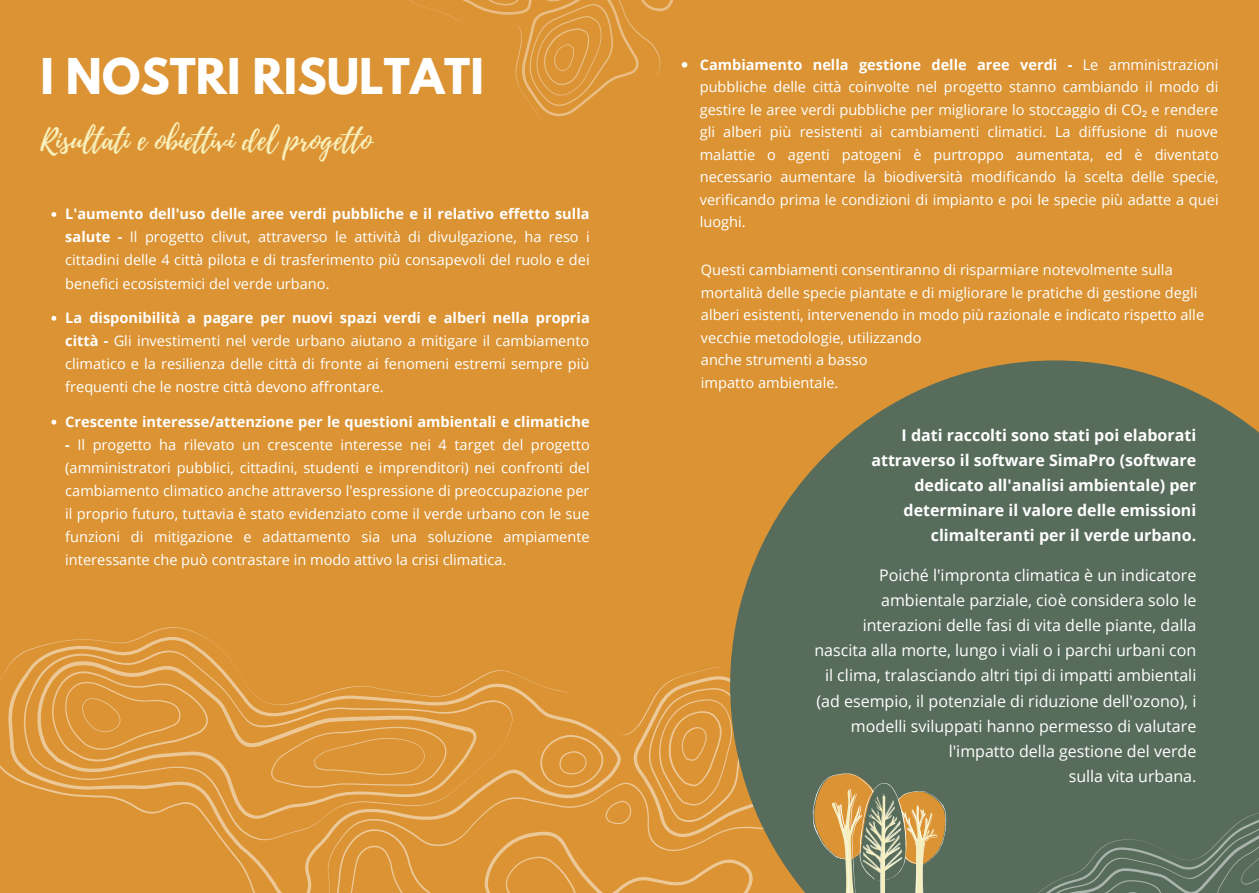
<style>
.page{position:relative;width:1259px;height:893px;background:#fff}
.page>*{position:absolute;margin:0;border:0;box-sizing:border-box;transform-origin:0 0}
.t1{font:700 43.65px "League Spartan";color:#fff}
.t2{font:29.1px "Playlist Script";color:#f9f0bc}
.t3{font:16.05px/25.2px "Open Sans";color:#fff;text-align:right}
.t4{font:700 16.05px/25.2px "Open Sans";color:#fff;text-align:right}
.t5{font:14.55px/22.5px "Open Sans";color:#fff;text-align:justify}
.t6{font:700 14.55px "Open Sans";color:#fff}
.s1{font-weight:700}
.s2{font-family:"Noto Sans"}
</style>
<div class="page">
<div style="left:0;top:0;width:629px;height:893px;background:#db9333"></div>
<svg style="left:0;top:627px;width:629px;height:266px"></svg>
<svg style="left:51px;top:212px;width:5px;height:5px"></svg>
<svg style="left:51px;top:316px;width:5px;height:5px"></svg>
<svg style="left:51px;top:420px;width:5px;height:5px"></svg>
<svg style="left:409px;top:0;width:220px;height:125px"></svg>
<div style="left:629px;top:0;width:630px;height:893px;background:#db9333"></div>
<svg style="left:629px;top:667px;width:101px;height:219px"></svg>
<svg style="left:730px;top:360px;width:529px;height:533px;background:#6b7256"></svg>
<svg style="left:812px;top:773px;width:134px;height:120px"></svg>
<svg style="left:629px;top:0;width:59px;height:84px"></svg>
<div style="left:1019px;top:681px;width:240px;height:212px;background:#586c5c"></div>
<h1 class="t1" style="left:41px;top:42px;width:445px">I NOSTRI RISULTATI</h1>
<h2 class="t2" style="left:41px;top:119px;width:333px">Risultati e obiettivi del progetto</h2>
<p class="t5" style="left:65px;top:202px;width:526px;line-height:23.1px"><span class="s1">L'aumento dell'uso delle aree verdi pubbliche e il relativo effetto sulla salute -</span> Il progetto clivut, attraverso le attività di divulgazione, ha reso i cittadini delle 4 città pilota e di trasferimento più consapevoli del ruolo e dei benefici ecosistemici del verde urbano.</p>
<p class="t5" style="left:65px;top:306px;width:526px;line-height:23.1px"><span class="s1">La disponibilità a pagare per nuovi spazi verdi e alberi nella propria città -</span> Gli investimenti nel verde urbano aiutano a mitigare il cambiamento climatico e la resilienza delle città di fronte ai fenomeni estremi sempre più frequenti che le nostre città devono affrontare.</p>
<p class="t6" style="left:65px;top:411px;width:526px">Crescente interesse/attenzione per le questioni ambientali e climatiche</p>
<p class="t5" style="left:65px;top:433px;width:526px;line-height:23.1px"><span class="s1">-</span> Il progetto ha rilevato un crescente interesse nei 4 target del progetto (amministratori pubblici, cittadini, studenti e imprenditori) nei confronti del cambiamento climatico anche attraverso l'espressione di preoccupazione per il proprio futuro, tuttavia è stato evidenziato come il verde urbano con le sue funzioni di mitigazione e adattamento sia una soluzione ampiamente interessante che può contrastare in modo attivo la crisi climatica.</p>
<p class="t5" style="left:700px;top:53px;width:520px"><span class="s1">Cambiamento nella gestione delle aree verdi -</span> Le amministrazioni pubbliche delle città coinvolte nel progetto stanno cambiando il modo di gestire le aree verdi pubbliche per migliorare lo stoccaggio di CO<span class="s2">₂</span> e rendere gli alberi più resistenti ai cambiamenti climatici. La diffusione di nuove malattie o agenti patogeni è purtroppo aumentata, ed è diventato necessario aumentare la biodiversità modificando la scelta delle specie, verificando prima le condizioni di impianto e poi le specie più adatte a quei luoghi.</p>
<p class="t5" style="left:701px;top:258px;width:505px;text-align:left">Questi cambiamenti consentiranno di risparmiare notevolmente sulla mortalità delle specie piantate e di migliorare le pratiche di gestione degli alberi esistenti, intervenendo in modo più razionale e indicato rispetto alle vecchie metodologie, utilizzando<br>anche strumenti a basso<br>impatto ambientale.</p>
<p class="t4" style="left:871px;top:422px;width:326px">I dati raccolti sono stati poi elaborati attraverso il software SimaPro (software dedicato all'analisi ambientale) per determinare il valore delle emissioni climalteranti per il verde urbano.</p>
<p class="t3" style="left:814px;top:562px;width:383px">Poiché l'impronta climatica è un indicatore ambientale parziale, cioè considera solo le interazioni delle fasi di vita delle piante, dalla nascita alla morte, lungo i viali o i parchi urbani con il clima, tralasciando altri tipi di impatti ambientali (ad esempio, il potenziale di riduzione dell'ozono), i modelli sviluppati hanno permesso di valutare l'impatto della gestione del verde<br>sulla vita urbana.</p>
</div>
